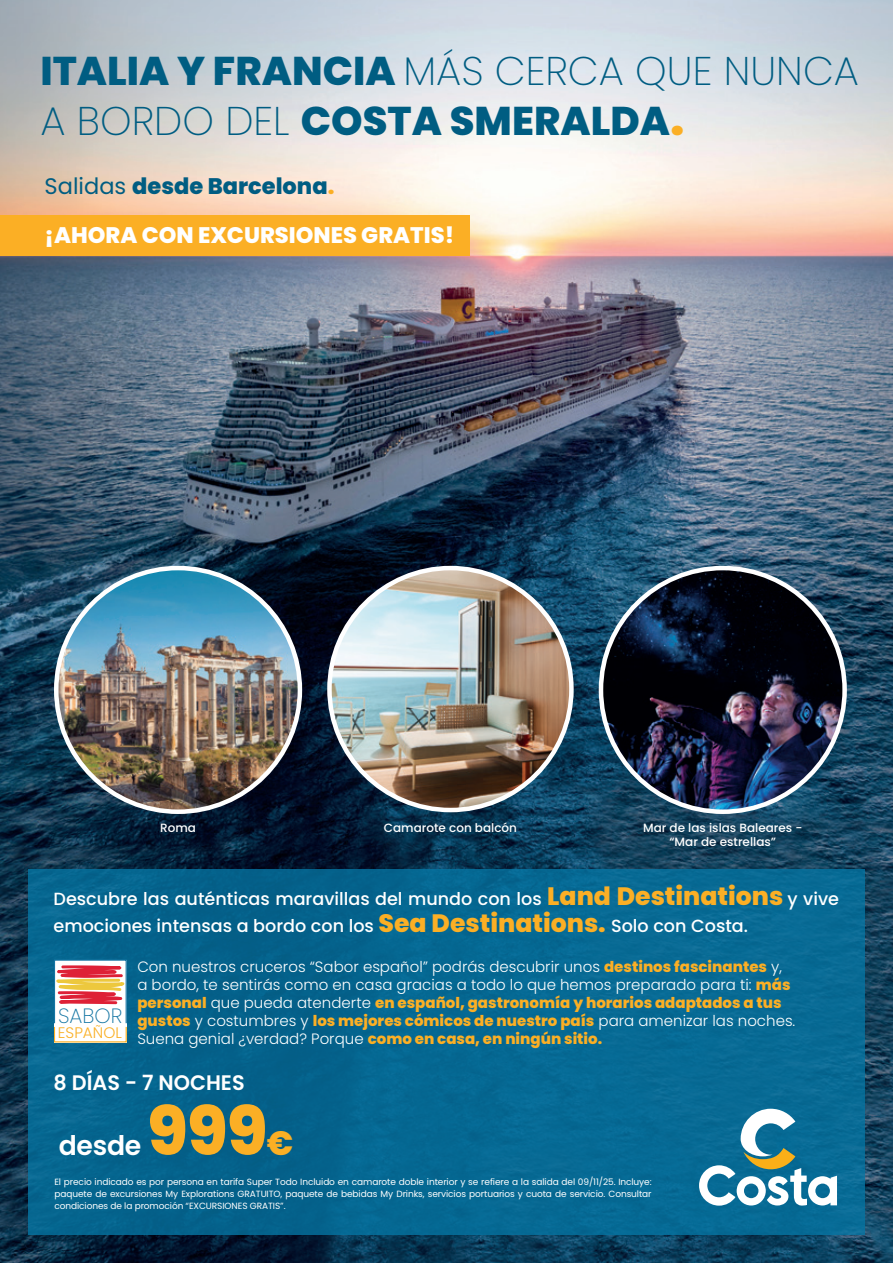
<style>
.page{position:relative;width:893px;height:1263px;background:#fff}
.page>*{position:absolute;margin:0;border:0;box-sizing:border-box;transform-origin:0 0}
.t1{font:800 67.5px "Poppins";color:#fbaf25}
.t2{font:800 40.05px/50.1px "Poppins";color:#005d82}
.t3{font:600 27px "Poppins";letter-spacing:-.01em;color:#fff}
.t4{font:800 22.5px "Poppins";color:#fff}
.t5{font:800 22.5px "Poppins";color:#005d82}
.t6{font:600 21px "Poppins";color:#fff}
.t7{font:200 20.7px "Poppins";color:#1475a3}
.t8{font:500 17.55px/27px "Poppins";color:#fff}
.t9{font:300 15.3px "Poppins";color:#fab026}
.t10{font:300 15px/18px "Poppins";color:#fff}
.t11{font:500 12px/14.4px "Poppins";color:#fff;text-align:center}
.t12{font:9px/12px "Poppins";letter-spacing:-.01em;color:#fff;text-align:justify}
.s1{font-weight:200}
.s2{font-size:48.15px;color:#fbaf25}
.s3{font-weight:400}
.s4{color:#fbaf25}
.s5{font-weight:800;font-size:25.2px;color:#fbaf25}
.s6{font-weight:800;color:#fbaf25}
.s7{font-size:33.75px}
</style>
<div class="page">
<img style="left:0;top:0;width:893px;height:1263px">
<div style="left:28px;top:870px;width:837px;height:365px;background:#056892"></div>
<svg style="left:699px;top:1109px;width:138px;height:96px"></svg>
<img style="left:56px;top:568px;width:244px;height:244px;border-radius:122px">
<img style="left:601px;top:568px;width:244px;height:244px;border-radius:122px">
<img style="left:329px;top:568px;width:242px;height:242px;border-radius:121px">
<div style="left:54px;top:960px;width:73px;height:82px;background:#fff"></div>
<svg style="left:56px;top:965px;width:68px;height:39px"></svg>
<div style="left:54px;top:960px;width:73px;height:64px;border:1px solid #1475a3"></div>
<div style="left:0;top:215px;width:469px;height:41px;background:#fbaf25"></div>
<h2 class="t2" style="left:40px;top:46px;width:820px">ITALIA Y FRANCIA <span class="s1">MÁS CERCA QUE NUNCA<br>A BORDO DEL</span> COSTA SMERALDA<span class="s2">.</span></h2>
<h3 class="t5" style="left:45px;top:173px;width:291px"><span class="s3">Salidas</span> desde Barcelona<span class="s4">.</span></h3>
<h3 class="t4" style="left:45px;top:222px;width:411px">¡AHORA CON EXCURSIONES GRATIS!</h3>
<p class="t11" style="left:384px;top:820px;width:135px">Camarote con balcón</p>
<p class="t11" style="left:160px;top:820px;width:37px">Roma</p>
<p class="t11" style="left:643px;top:820px;width:161px">Mar de las islas Baleares - “Mar de estrellas”</p>
<p class="t8" style="left:54px;top:885px;width:787px">Descubre las auténticas maravillas del mundo con los <span class="s5">Land Destinations</span> y vive emociones intensas a bordo con los <span class="s5">Sea Destinations.</span> Solo con Costa.</p>
<h3 class="t7" style="left:58px;top:1004px;width:66px">SABOR</h3>
<p class="t9" style="left:58px;top:1023px;width:65px">ESPAÑOL</p>
<p class="t10" style="left:137px;top:958px;width:659px">Con nuestros cruceros “Sabor español” podrás descubrir unos <span class="s6">destinos fascinantes</span> y, a bordo, te sentirás como en casa gracias a todo lo que hemos preparado para ti: <span class="s6">más personal</span> que pueda atenderte <span class="s6">en español, gastronomía y horarios adaptados a tus gustos</span> y costumbres y <span class="s6">los mejores cómicos de nuestro país</span> para amenizar las noches.<br>Suena genial ¿verdad? Porque <span class="s6">como en casa, en ningún sitio.</span></p>
<h3 class="t6" style="left:54px;top:1071px;width:193px">8 DÍAS - 7 NOCHES</h3>
<h1 class="t1" style="left:147px;top:1092px;width:147px">999<span class="s7">€</span></h1>
<p class="t12" style="left:54px;top:1176px;width:599px">El precio indicado es por persona en tarifa Super Todo Incluido en camarote doble interior y se refiere a la salida del 09/11/25. Incluye: paquete de excursiones My Explorations GRATUITO, paquete de bebidas My Drinks, servicios portuarios y cuota de servicio. Consultar condiciones de la promoción “EXCURSIONES GRATIS”.</p>
<h3 class="t3" style="left:59px;top:1129px;width:84px">desde</h3>
</div>
